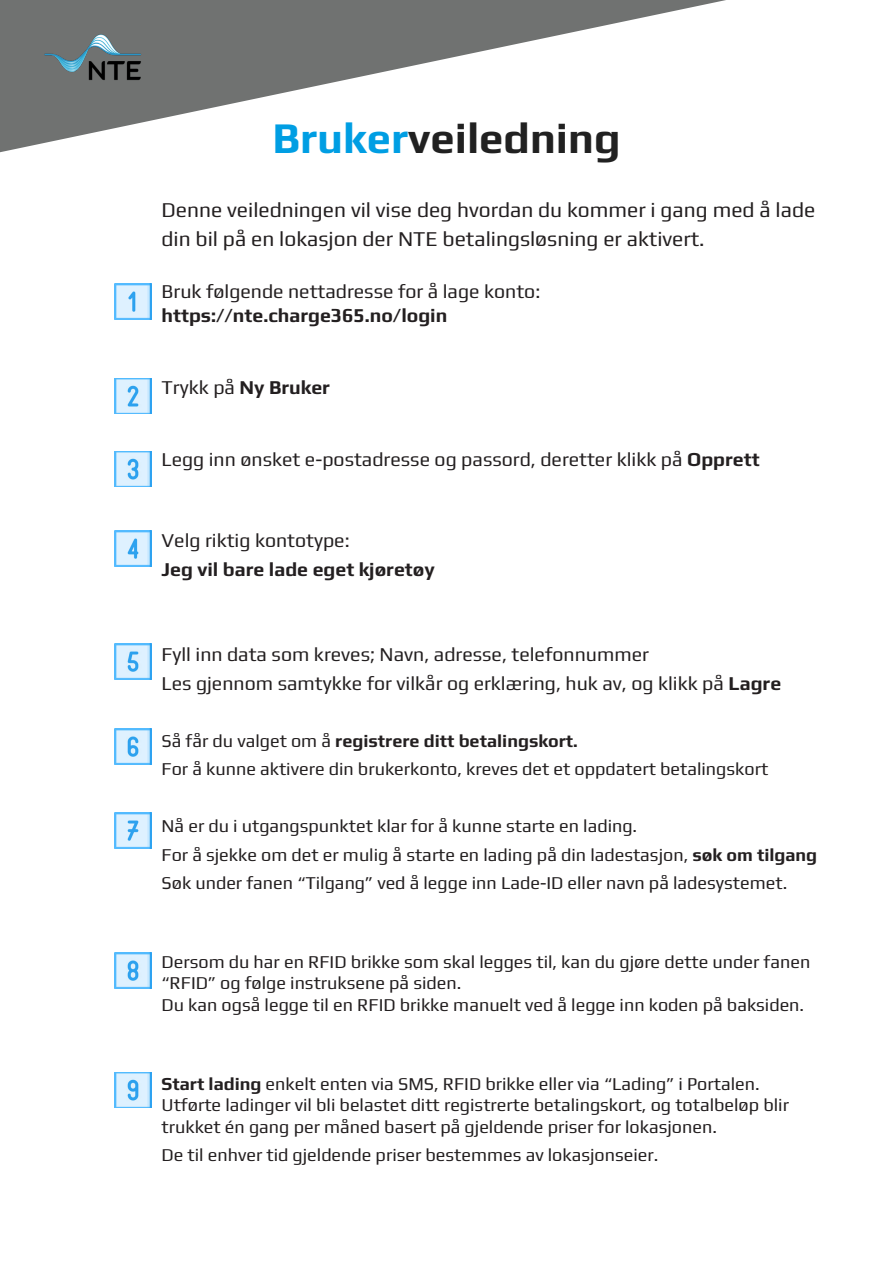
<style>
.page{position:relative;width:893px;height:1263px;background:#fff}
.page>*{position:absolute;margin:0;border:0;box-sizing:border-box;transform-origin:0 0}
.t1{font:700 43.5px "Play";color:#212121}
.t2{font:21px/28.5px "Play";color:#231f20}
.t3{font:19.5px "Play";color:#231f20}
.t4{font:700 19.5px "Play";color:#231f20}
.t5{font:18px/21.6px "Play";color:#231f20}
.t6{font:700 18px "Play";color:#231f20}
.s1{color:#009ee3}
.s2{font-weight:400}
.s3{font-weight:700}
</style>
<div class="page">
<svg style="left:0;top:0;width:726px;height:152px"></svg>
<img style="left:115px;top:284px;width:36px;height:36px">
<img style="left:115px;top:378px;width:36px;height:36px">
<img style="left:115px;top:451px;width:36px;height:36px">
<img style="left:115px;top:531px;width:36px;height:36px">
<img style="left:115px;top:644px;width:36px;height:35px">
<img style="left:115px;top:728px;width:36px;height:36px">
<img style="left:34px;top:20px;width:117px;height:73px">
<img style="left:115px;top:813px;width:36px;height:36px">
<img style="left:115px;top:953px;width:36px;height:36px">
<img style="left:115px;top:1072px;width:36px;height:36px">
<p class="t1" style="left:272px;top:107px;width:350px"><span class="s1">Bruker</span>veiledning</p>
<p class="t2" style="left:162px;top:194px;width:655px">Denne veiledningen vil vise deg hvordan du kommer i gang med å lade din bil på en lokasjon der NTE betalingsløsning er aktivert.</p>
<p class="t3" style="left:162px;top:278px;width:380px">Bruk følgende nettadresse for å lage konto:</p>
<p class="t4" style="left:162px;top:302px;width:287px">https://nte.charge365.no/login</p>
<p class="t4" style="left:162px;top:374px;width:170px"><span class="s2">Trykk på</span> Ny Bruker</p>
<p class="t3" style="left:162px;top:446px;width:599px">Legg inn ønsket e-postadresse og passord, deretter klikk på <span class="s3">Opprett</span></p>
<p class="t3" style="left:162px;top:527px;width:190px">Velg riktig kontotype:</p>
<p class="t4" style="left:162px;top:555px;width:275px">Jeg vil bare lade eget kjøretøy</p>
<p class="t3" style="left:162px;top:641px;width:489px">Fyll inn data som kreves; Navn, adresse, telefonnummer</p>
<p class="t3" style="left:162px;top:669px;width:621px">Les gjennom samtykke for vilkår og erklæring, huk av, og klikk på <span class="s3">Lagre</span></p>
<p class="t6" style="left:162px;top:728px;width:418px"><span class="s2">Så får du valget om å</span> registrere ditt betalingskort.</p>
<p class="t5" style="left:162px;top:757px;width:608px">For å kunne aktivere din brukerkonto, kreves det et oppdatert betalingskort</p>
<p class="t5" style="left:162px;top:814px;width:477px">Nå er du i utgangspunktet klar for å kunne starte en lading.</p>
<p class="t5" style="left:162px;top:839px;width:657px;line-height:28.5px">For å sjekke om det er mulig å starte en lading på din ladestasjon, <span class="s3">søk om tilgang<br></span>Søk under fanen “Tilgang” ved å legge inn Lade-ID eller navn på ladesystemet.</p>
<p class="t5" style="left:162px;top:949px;width:650px">Dersom du har en RFID brikke som skal legges til, kan du gjøre dette under fanen “RFID” og følge instruksene på siden.</p>
<p class="t5" style="left:162px;top:993px;width:644px">Du kan også legge til en RFID brikke manuelt ved å legge inn koden på baksiden.</p>
<p class="t5" style="left:162px;top:1071px;width:600px"><span class="s3">Start lading</span> enkelt enten via SMS, RFID brikke eller via “Lading” i Portalen.</p>
<p class="t5" style="left:162px;top:1093px;width:629px">Utførte ladinger vil bli belastet ditt registrerte betalingskort, og totalbeløp blir trukket én gang per måned basert på gjeldende priser for lokasjonen.</p>
<p class="t5" style="left:162px;top:1143px;width:498px">De til enhver tid gjeldende priser bestemmes av lokasjonseier.</p>
</div>
